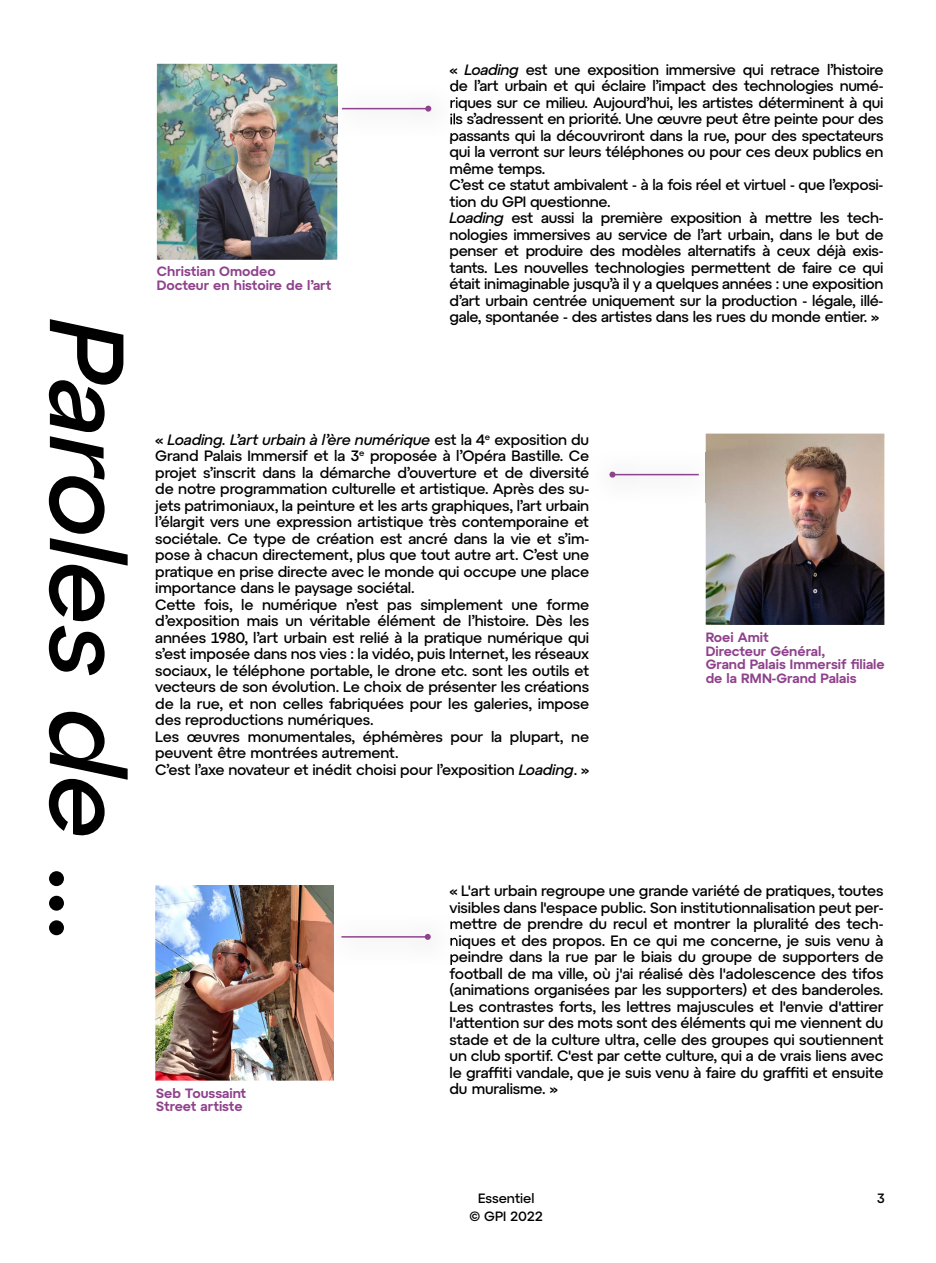
<style>
.page{position:relative;width:936px;height:1263px;background:#fff}
.page>*{position:absolute;margin:0;border:0;box-sizing:border-box;transform-origin:0 0}
.t1{font:italic 500 105px "Atyp Display";color:#000}
.t2{font:500 15px/16.5px "Atyp Text";letter-spacing:-.02em;color:#000}
.t3{font:600 13.5px/13.5px "Atyp Text";color:#8f428c}
.t4{font:500 13.5px "Atyp Display";color:#000}
.s1{font-style:italic}
</style>
<div class="page">
<img style="left:157px;top:64px;width:180px;height:196px">
<img style="left:705px;top:434px;width:179px;height:191px">
<img style="left:155px;top:885px;width:179px;height:195px">
<img style="left:326px;top:87px;width:106px;height:49px">
<svg style="left:450px;top:87px;width:5px;height:5px"></svg>
<img style="left:450px;top:100px;width:5px;height:8px">
<img style="left:450px;top:113px;width:5px;height:12px">
<svg style="left:450px;top:133px;width:5px;height:3px"></svg>
<hr style="left:342px;top:108px;width:86px;height:1px;background:#8f428c">
<svg style="left:425px;top:106px;width:6px;height:6px"></svg>
<img style="left:611px;top:453px;width:109px;height:49px">
<hr style="left:612px;top:474px;width:86px;height:1px;background:#8f428c">
<svg style="left:609px;top:472px;width:6px;height:6px"></svg>
<img style="left:325px;top:915px;width:104px;height:50px">
<img style="left:450px;top:921px;width:5px;height:9px">
<img style="left:450px;top:937px;width:5px;height:9px">
<img style="left:450px;top:954px;width:5px;height:11px">
<hr style="left:341px;top:936px;width:87px;height:2px;background:#8f428c">
<svg style="left:425px;top:934px;width:6px;height:6px"></svg>
<h1 class="t1" style="left:167px;top:319px;width:627px;rotate:90deg">Paroles de ...</h1>
<p class="t3" style="left:157px;top:264px;width:176px">Christian Omodeo<br>Docteur en histoire de l’art</p>
<p class="t2" style="left:449px;top:61px;width:435px">« <span class="s1">Loading</span> est une exposition immersive qui retrace l’histoire de l’art urbain et qui éclaire l’impact des technologies numé&shy;riques sur ce milieu. Aujourd’hui, les artistes déterminent à qui ils s’adressent en priorité. Une œuvre peut être peinte pour des passants qui la découvriront dans la rue, pour des spectateurs qui la verront sur leurs téléphones ou pour ces deux publics en même temps.<br>C’est ce statut ambivalent - à la fois réel et virtuel - que l’exposi&shy;tion du GPI questionne.<br><span class="s1">Loading</span> est aussi la première exposition à mettre les tech&shy;nologies immersives au service de l’art urbain, dans le but de penser et produire des modèles alternatifs à ceux déjà exis&shy;tants. Les nouvelles technologies permettent de faire ce qui était inimaginable jusqu’à il y a quelques années : une exposition d’art urbain centrée uniquement sur la production - légale, illé&shy;gale, spontanée - des artistes dans les rues du monde entier. »</p>
<p class="t2" style="left:155px;top:430px;width:435px">« <span class="s1">Loading. L’art urbain à l’ère numérique</span> est la 4<sup>e</sup> exposition du Grand Palais Immersif et la 3<sup>e</sup> proposée à l’Opéra Bastille. Ce projet s’inscrit dans la démarche d’ouverture et de diversité de notre programmation culturelle et artistique. Après des su&shy;jets patrimoniaux, la peinture et les arts graphiques, l’art urbain l’élargit vers une expression artistique très contemporaine et sociétale. Ce type de création est ancré dans la vie et s’im&shy;pose à chacun directement, plus que tout autre art. C’est une pratique en prise directe avec le monde qui occupe une place importance dans le paysage sociétal.<br>Cette fois, le numérique n’est pas simplement une forme d’exposition mais un véritable élément de l’histoire. Dès les années 1980, l’art urbain est relié à la pratique numérique qui s’est imposée dans nos vies : la vidéo, puis Internet, les réseaux sociaux, le téléphone portable, le drone etc. sont les outils et vecteurs de son évolution. Le choix de présenter les créations de la rue, et non celles fabriquées pour les galeries, impose des reproductions numériques.<br>Les œuvres monumentales, éphémères pour la plupart, ne peuvent être montrées autrement.<br>C’est l’axe novateur et inédit choisi pour l’exposition <span class="s1">Loading</span>. »</p>
<p class="t3" style="left:705px;top:630px;width:181px">Roei Amit<br>Directeur Général,<br>Grand Palais Immersif filiale de la RMN-Grand Palais</p>
<p class="t3" style="left:156px;top:1085px;width:92px">Seb Toussaint<br>Street artiste</p>
<p class="t2" style="left:449px;top:882px;width:435px;text-align:justify">« L'art urbain regroupe une grande variété de pratiques, toutes visibles dans l'espace public. Son institutionnalisation peut per&shy;mettre de prendre du recul et montrer la pluralité des tech&shy;niques et des propos. En ce qui me concerne, je suis venu à peindre dans la rue par le biais du groupe de supporters de football de ma ville, où j'ai réalisé dès l'adolescence des tifos (animations organisées par les supporters) et des banderoles.<br>Les contrastes forts, les lettres majuscules et l'envie d'attirer l'attention sur des mots sont des éléments qui me viennent du stade et de la culture ultra, celle des groupes qui soutiennent un club sportif. C'est par cette culture, qui a de vrais liens avec le graffiti vandale, que je suis venu à faire du graffiti et ensuite du muralisme. »</p>
<p class="t4" style="left:478px;top:1188px;width:58px">Essentiel</p>
<p class="t4" style="left:877px;top:1188px;width:9px">3</p>
<p class="t4" style="left:469px;top:1206px;width:75px">© GPI 2022</p>
</div>
